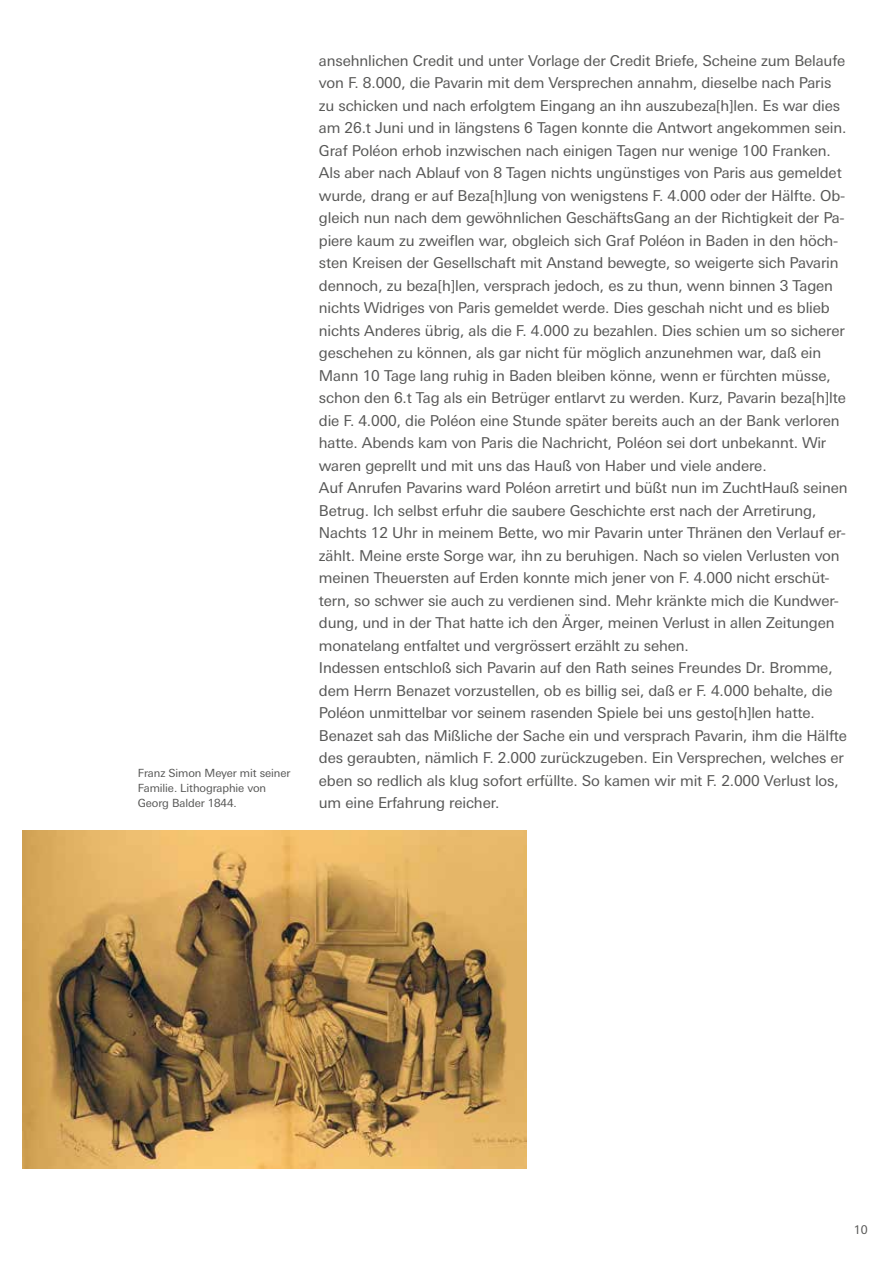
<style>
.page{position:relative;width:893px;height:1263px;background:#fff}
.page>*{position:absolute;margin:0;border:0;box-sizing:border-box;transform-origin:0 0}
.t1{font:15px/22.5px "LT Univers Basic";letter-spacing:-.01em;color:#575756}
.t2{font:12px "LT Univers Basic";color:#575756}
.t3{font:11.25px/15px "LT Univers Basic";letter-spacing:-.01em;color:#575756}
</style>
<div class="page">
<img style="left:22px;top:830px;width:505px;height:339px">
<p class="t3" style="left:138px;top:765px;width:154px">Franz Simon Meyer mit seiner<br>Familie. Lithographie von<br>Georg Balder 1844.</p>
<p class="t1" style="left:319px;top:49px;width:530px">ansehnlichen Credit und unter Vorlage der Credit Briefe, Scheine zum Belaufe von F. 8.000, die Pavarin mit dem Versprechen annahm, dieselbe nach Paris zu schicken und nach erfolgtem Eingang an ihn auszubeza[h]len. Es war dies am 26.t Juni und in längstens 6 Tagen konnte die Antwort angekommen sein.<br>Graf Poléon erhob inzwischen nach einigen Tagen nur wenige 100 Franken.<br>Als aber nach Ablauf von 8 Tagen nichts ungünstiges von Paris aus gemeldet wurde, drang er auf Beza[h]lung von wenigstens F. 4.000 oder der Hälfte. Ob&shy;gleich nun nach dem gewöhnlichen GeschäftsGang an der Richtigkeit der Pa&shy;piere kaum zu zweiflen war, obgleich sich Graf Poléon in Baden in den höch&shy;sten Kreisen der Gesellschaft mit Anstand bewegte, so weigerte sich Pavarin dennoch, zu beza[h]len, versprach jedoch, es zu thun, wenn binnen 3 Tagen nichts Widriges von Paris gemeldet werde. Dies geschah nicht und es blieb nichts Anderes übrig, als die F. 4.000 zu bezahlen. Dies schien um so sicherer geschehen zu können, als gar nicht für möglich anzunehmen war, daß ein Mann 10 Tage lang ruhig in Baden bleiben könne, wenn er fürchten müsse, schon den 6.t Tag als ein Betrüger entlarvt zu werden. Kurz, Pavarin beza[h]lte die F. 4.000, die Poléon eine Stunde später bereits auch an der Bank verloren hatte. Abends kam von Paris die Nachricht, Poléon sei dort unbekannt. Wir waren geprellt und mit uns das Hauß von Haber und viele andere.<br>Auf Anrufen Pavarins ward Poléon arretirt und büßt nun im ZuchtHauß seinen Betrug. Ich selbst erfuhr die saubere Geschichte erst nach der Arretirung, Nachts 12 Uhr in meinem Bette, wo mir Pavarin unter Thränen den Verlauf er&shy;zählt. Meine erste Sorge war, ihn zu beruhigen. Nach so vielen Verlusten von meinen Theuersten auf Erden konnte mich jener von F. 4.000 nicht erschüt&shy;tern, so schwer sie auch zu verdienen sind. Mehr kränkte mich die Kundwer&shy;dung, und in der That hatte ich den Ärger, meinen Verlust in allen Zeitungen monatelang entfaltet und vergrössert erzählt zu sehen.<br>Indessen entschloß sich Pavarin auf den Rath seines Freundes Dr. Bromme, dem Herrn Benazet vorzustellen, ob es billig sei, daß er F. 4.000 behalte, die Poléon unmittelbar vor seinem rasenden Spiele bei uns gesto[h]len hatte.<br>Benazet sah das Mißliche der Sache ein und versprach Pavarin, ihm die Hälfte des geraubten, nämlich F. 2.000 zurückzugeben. Ein Versprechen, welches er eben so redlich als klug sofort erfüllte. So kamen wir mit F. 2.000 Verlust los, um eine Erfahrung reicher.</p>
<p class="t2" style="left:854px;top:1222px;width:15px">10</p>
</div>
